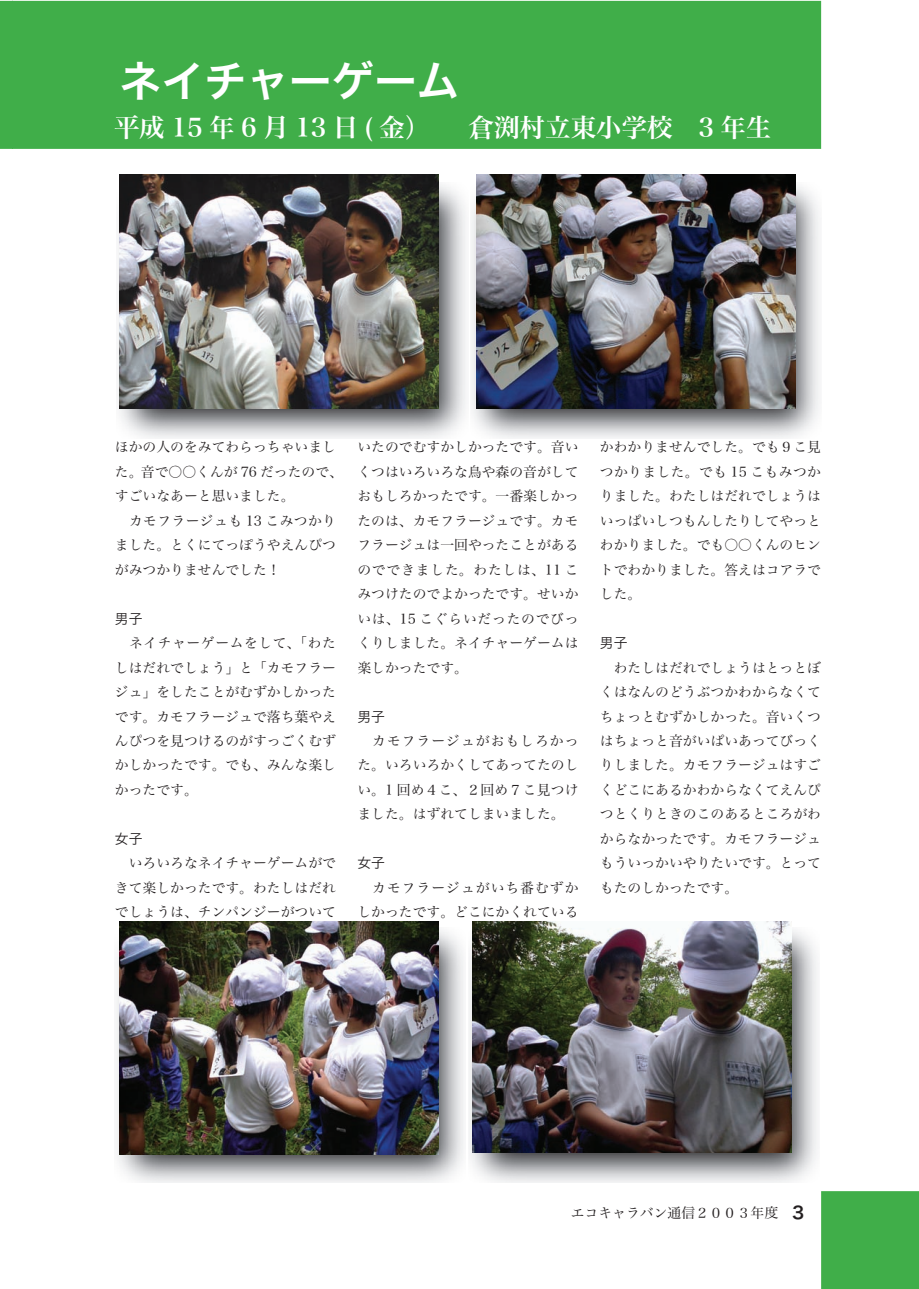
<style>
.page{position:relative;width:919px;height:1289px;background:#fff}
.page>*{position:absolute;margin:0;border:0;box-sizing:border-box;transform-origin:0 0}
.t1{font:42.45px "Hira Kaku Pro W6";color:#fff}
.t2{font:25.5px "Hira Min Pro W6";color:#fff}
.t3{font:13.8px/24.5px "Hira Min Pro W3";color:#231f20;text-align:justify}
.t4{font:13.8px/24.5px "Hira Min Pro W3";letter-spacing:.035em;color:#231f20}
.t5{font:13.8px "Hira Kaku Pro W3";color:#231f20}
.s1{font-family:"Hira Kaku Pro W6";font-size:16.95px}
</style>
<div class="page">
<div style="left:0;top:1px;width:13px;height:148px;background:#40ae49"></div>
<div style="left:821px;top:1191px;width:97px;height:97px;background:#40ae49"></div>
<div style="left:13px;top:1px;width:808px;height:148px;background:#40ae49"></div>
<img style="left:118px;top:183px;width:348px;height:255px">
<img style="left:471px;top:183px;width:348px;height:255px">
<img style="left:116px;top:927px;width:348px;height:255px">
<img style="left:469px;top:930px;width:348px;height:252px">
<img style="left:119px;top:174px;width:319px;height:234px">
<img style="left:476px;top:174px;width:319px;height:234px">
<img style="left:119px;top:921px;width:319px;height:233px">
<img style="left:472px;top:921px;width:319px;height:231px">
<h1 class="t1" style="left:119px;top:43px;width:342px">ネイチャーゲーム</h1>
<h2 class="t2" style="left:114px;top:105px;width:659px">平成 15 年 6 月 13 日 ( 金）　　倉渕村立東小学校　3 年生</h2>
<p class="t3" style="left:115px;top:434px;width:230px;text-align:left">ほかの人のをみてわらっちゃいました。音で○○くんが 76 だったので、すごいなあーと思いました。<br>　カモフラージュも 13 こみつかりました。とくにてっぽうやえんぴつがみつかりませんでした！</p>
<p class="t5" style="left:115px;top:606px;width:29px">男子</p>
<p class="t3" style="left:115px;top:629px;width:223px">　ネイチャーゲームをして、「わたしはだれでしょう」と「カモフラージュ」をしたことがむずかしかったです。カモフラージュで落ち葉やえんぴつを見つけるのがすっごくむずかしかったです。でも、みんな楽しかったです。</p>
<p class="t5" style="left:115px;top:826px;width:29px">女子</p>
<p class="t3" style="left:115px;top:849px;width:223px">　いろいろなネイチャーゲームができて楽しかったです。わたしはだれでしょうは、チンパンジーがついて</p>
<p class="t3" style="left:357px;top:434px;width:223px">いたのでむすかしかったです。音いくつはいろいろな鳥や森の音がしておもしろかったです。一番楽しかったのは、カモフラージュです。カモフラージュは一回やったことがあるのでできました。わたしは、11 こみつけたのでよかったです。せいかいは、15 こぐらいだったのでびっくりしました。ネイチャーゲームは楽しかったです。</p>
<p class="t5" style="left:357px;top:704px;width:29px">男子</p>
<p class="t3" style="left:357px;top:727px;width:223px">　カモフラージュがおもしろかった。いろいろかくしてあってたのしい。1 回め４こ、２回め７こ見つけました。はずれてしまいました。</p>
<p class="t5" style="left:357px;top:850px;width:29px">女子</p>
<p class="t4" style="left:357px;top:874px;width:223px">　カモフラージュがいち番むずかしかったです。どこにかくれている</p>
<p class="t3" style="left:600px;top:434px;width:223px">かわかりませんでした。でも９こ見つかりました。でも 15 こもみつかりました。わたしはだれでしょうはいっぱいしつもんしたりしてやっとわかりました。でも○○くんのヒントでわかりました。答えはコアラでした。</p>
<p class="t5" style="left:600px;top:630px;width:29px">男子</p>
<p class="t3" style="left:600px;top:654px;width:223px">　わたしはだれでしょうはとっとぼくはなんのどうぶつかわからなくてちょっとむずかしかった。音いくつはちょっと音がいぱいあってびっくりしました。カモフラージュはすごくどこにあるかわからなくてえんぴつとくりときのこのあるところがわからなかったです。カモフラージュもういっかいやりたいです。とってもたのしかったです。</p>
<p class="t3" style="left:570px;top:1198px;width:235px">エコキャラバン通信２００３年度　<span class="s1">3</span></p>
</div>
